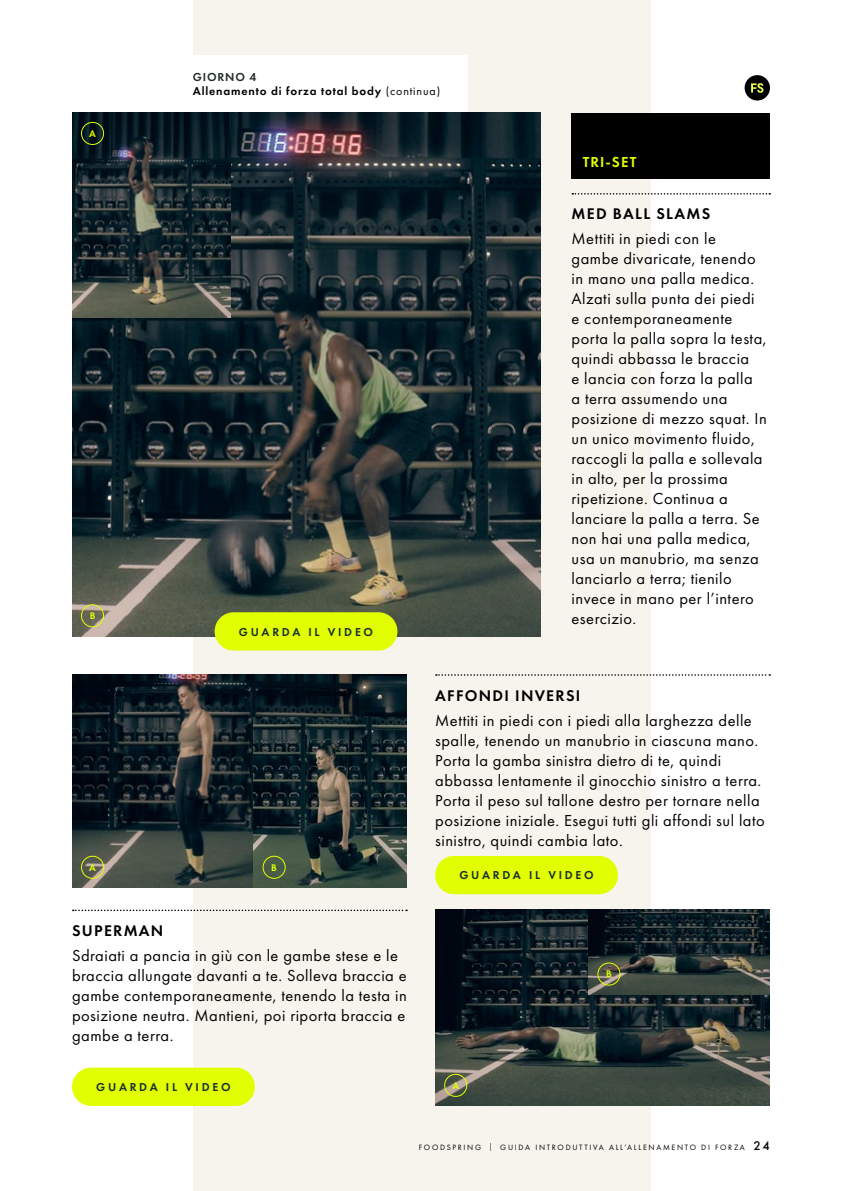
<style>
.page{position:relative;width:842px;height:1191px;background:#fff}
.page>*{position:absolute;margin:0;border:0;box-sizing:border-box;transform-origin:0 0}
.t1{font:16.4px/20px "Futura PT";letter-spacing:.03em;color:#000}
.t2{font:600 16px "Futura PT";letter-spacing:.08em;color:#000}
.t3{font:600 15px "Futura PT";letter-spacing:.07em;color:#e1ff00}
.t4{font:600 12px/14px "Futura PT";letter-spacing:.07em;color:#000}
.t5{font:600 11.8px "Futura PT";letter-spacing:.23em;color:#192e34}
.t6{font:600 10px "Futura PT";color:#e1ff00}
.t7{font:8px "Futura PT";letter-spacing:.21em;color:#000}
.s1{color:#23302a}
.s2{font-weight:400}
.s3{font-family:"Minion Pro"}
.s4{font-weight:500;font-size:13px}
</style>
<div class="page">
<div style="left:193px;top:0;width:458px;height:1191px;background:#f7f4ee"></div>
<div style="left:72px;top:55px;width:395px;height:56px;background:#fff"></div>
<img style="left:72px;top:113px;width:468px;height:523px">
<svg style="left:572px;top:193px;width:198px;height:2px"></svg>
<svg style="left:436px;top:674px;width:334px;height:2px"></svg>
<div style="left:571px;top:113px;width:199px;height:65px;background:#000"></div>
<img style="left:72px;top:675px;width:335px;height:213px">
<img style="left:435px;top:909px;width:335px;height:197px">
<img style="left:72px;top:113px;width:159px;height:204px">
<div style="left:81px;top:122px;width:23px;height:23px;border:1px solid #e1ff00;border-radius:50%"></div>
<div style="left:81px;top:604px;width:23px;height:23px;border:1px solid #e1ff00;border-radius:50%"></div>
<svg style="left:73px;top:909px;width:334px;height:2px"></svg>
<div style="left:435px;top:856px;width:183px;height:38px;background:#e1ff00;border-radius:19px"></div>
<div style="left:215px;top:612px;width:182px;height:38px;background:#e1ff00;border-radius:19px"></div>
<div style="left:72px;top:1067px;width:183px;height:39px;background:#e1ff00;border-radius:19px"></div>
<img style="left:254px;top:717px;width:153px;height:171px">
<div style="left:263px;top:856px;width:22px;height:22px;border:1px solid #e1ff00;border-radius:50%"></div>
<div style="left:81px;top:856px;width:23px;height:22px;border:1px solid #e1ff00;border-radius:50%"></div>
<img style="left:588px;top:909px;width:182px;height:85px">
<div style="left:444px;top:1074px;width:23px;height:22px;border:1px solid #e1ff00;border-radius:50%"></div>
<div style="left:598px;top:962px;width:22px;height:23px;border:1px solid #e1ff00;border-radius:50%"></div>
<div style="left:745px;top:75px;width:25px;height:25px;background:#000;border-radius:50%"></div>
<svg style="left:751px;top:83px;width:12px;height:10px"></svg>
<p class="t6" style="left:89px;top:127px;width:8px">A</p>
<p class="t6" style="left:90px;top:609px;width:7px">B</p>
<p class="t4" style="left:193px;top:70px;width:249px"><span class="s1">GIORNO 4<br></span>Allenamento di forza total body <span class="s2">(continua)</span></p>
<p class="t5" style="left:239px;top:624px;width:136px">GUARDA IL VIDEO</p>
<p class="t3" style="left:583px;top:152px;width:55px">TRI-SET</p>
<p class="t2" style="left:572px;top:204px;width:140px">MED BALL SLAMS</p>
<p class="t1" style="left:571px;top:229px;width:197px">Mettiti in piedi con le gambe divaricate, tenendo in mano una palla medica.<br>Alzati sulla punta dei piedi<br>e contemporaneamente porta la palla sopra la testa, quindi abbassa le braccia<br>e lancia con forza la palla<br>a terra assumendo una posizione di mezzo squat. In un unico movimento fluido, raccogli la palla e sollevala in alto, per la prossima ripetizione. Continua a lanciare la palla a terra. Se non hai una palla medica, usa un manubrio, ma senza lanciarlo a terra; tienilo invece in mano per l’intero esercizio.</p>
<p class="t2" style="left:435px;top:685px;width:147px">AFFONDI INVERSI</p>
<p class="t1" style="left:435px;top:710px;width:331px">Mettiti in piedi con i piedi alla larghezza delle spalle, tenendo un manubrio in ciascuna mano.<br>Porta la gamba sinistra dietro di te, quindi abbassa lentamente il ginocchio sinistro a terra.<br>Porta il peso sul tallone destro per tornare nella posizione iniziale. Esegui tutti gli affondi sul lato sinistro, quindi cambia lato.</p>
<p class="t6" style="left:89px;top:861px;width:8px">A</p>
<p class="t6" style="left:271px;top:861px;width:7px">B</p>
<p class="t2" style="left:72px;top:920px;width:93px">SUPERMAN</p>
<p class="t1" style="left:72px;top:945px;width:336px">Sdraiati a pancia in giù con le gambe stese e le braccia allungate davanti a te. Solleva braccia e gambe contemporaneamente, tenendo la testa in posizione neutra. Mantieni, poi riporta braccia e gambe a terra.</p>
<p class="t5" style="left:96px;top:1079px;width:136px">GUARDA IL VIDEO</p>
<p class="t5" style="left:459px;top:868px;width:136px">GUARDA IL VIDEO</p>
<p class="t6" style="left:606px;top:967px;width:7px">B</p>
<p class="t6" style="left:452px;top:1079px;width:8px">A</p>
<p class="t7" style="left:419px;top:1142px;width:353px">FOODSPRING <span class="s3">|</span> GUIDA INTRODUTTIVA ALL’ALLENAMENTO DI FORZA <span class="s4">24</span></p>
</div>
